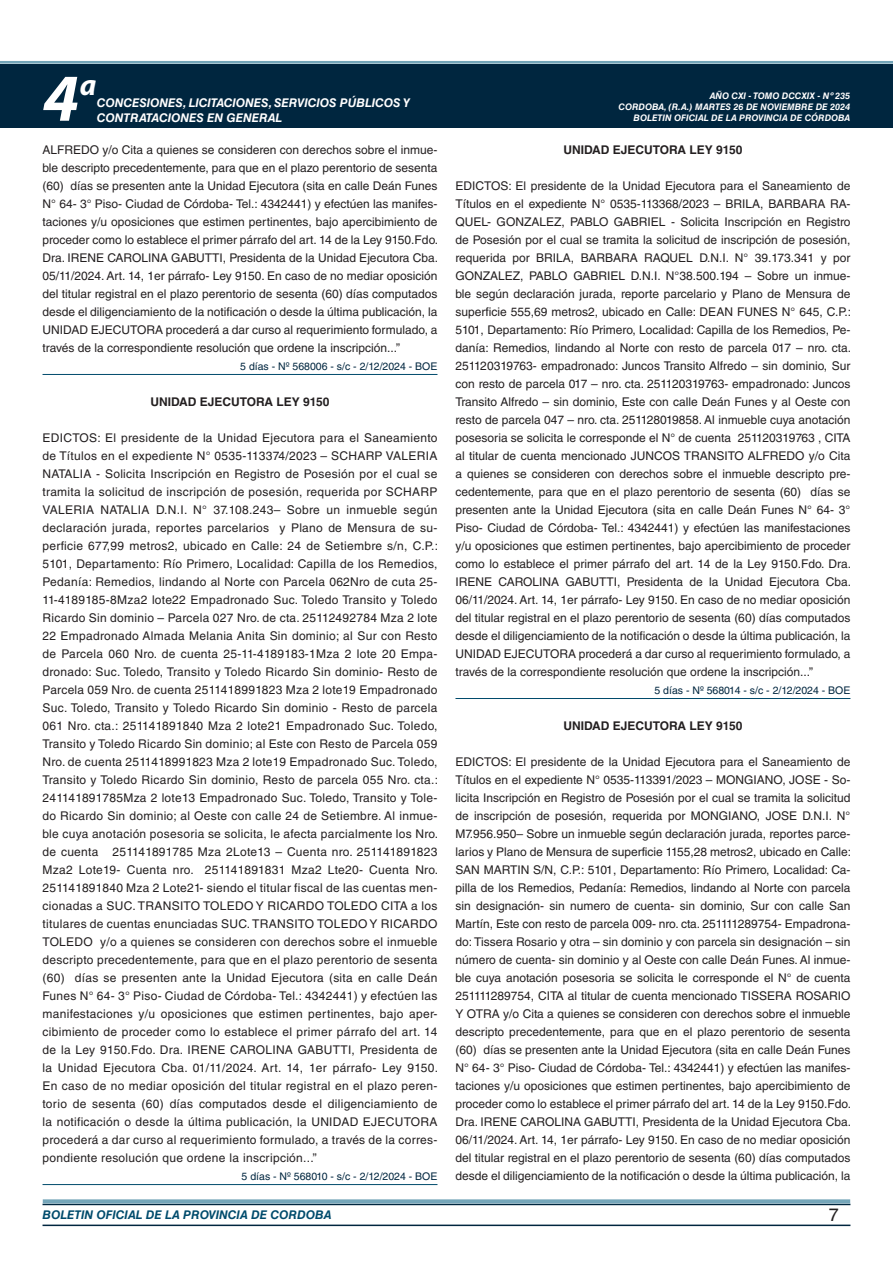
<style>
.page{position:relative;width:893px;height:1263px;background:#fff}
.page>*{position:absolute;margin:0;border:0;box-sizing:border-box;transform-origin:0 0}
.t1{font:italic 700 67.5px "Myriad Pro";color:#fff}
.t2{font:italic 700 30px "Myriad Pro";color:#fff}
.t3{font:18px "Helvetica LT Std";color:#231f20}
.TEXTO_BASE{font:12px/18px "Helvetica LT Std";color:#231f20;text-align:justify}
.t4{font:italic 700 12px/14.4px "Helvetica LT Std";color:#fff}
.RESUELVE{font:700 12px "Helvetica LT Std";color:#231f20}
.t5{font:italic 700 12px "Helvetica LT Std";color:#004b6c}
.FECHA_DE_VENCIMIENTO{font:10.5px "Helvetica LT Std";color:#00263f}
.t6{font:italic 700 9px/10.8px "Helvetica LT Std";color:#fff;text-align:right}
</style>
<div class="page">
<div style="left:0;top:61px;width:893px;height:6px;background:#fff;opacity:.75"></div>
<hr style="left:43px;top:1224px;width:807px;height:2px;background:#00263f">
<div style="left:42px;top:1198px;width:809px;height:8px;background:#fff;opacity:.75"></div>
<div style="left:0;top:64px;width:893px;height:64px;background:#00263f"></div>
<hr style="left:43px;top:374px;width:394px;height:1px;background:#004b6c">
<hr style="left:43px;top:1184px;width:394px;height:1px;background:#004b6c">
<hr style="left:455px;top:698px;width:395px;height:1px;background:#004b6c">
<h1 class="t1" style="left:43px;top:54px;width:38px">4</h1>
<h2 class="t2" style="left:80px;top:66px;width:18px">a</h2>
<p class="t4" style="left:97px;top:96px;width:315px">CONCESIONES, LICITACIONES, SERVICIOS PÚBLICOS Y<br>CONTRATACIONES EN GENERAL</p>
<p class="TEXTO_BASE" style="left:43px;top:141px;width:397px">ALFREDO y/o Cita a quienes se consideren con derechos sobre el inmue&shy;ble descripto precedentemente, para que en el plazo perentorio de sesenta (60) días se presenten ante la Unidad Ejecutora (sita en calle Deán Funes N° 64- 3° Piso- Ciudad de Córdoba- Tel.: 4342441) y efectúen las manifes&shy;taciones y/u oposiciones que estimen pertinentes, bajo apercibimiento de proceder como lo establece el primer párrafo del art. 14 de la Ley 9150.Fdo.<br>Dra. IRENE CAROLINA GABUTTI, Presidenta de la Unidad Ejecutora Cba.<br>05/11/2024. Art. 14, 1er párrafo- Ley 9150. En caso de no mediar oposición del titular registral en el plazo perentorio de sesenta (60) días computados desde el diligenciamiento de la notificación o desde la última publicación, la UNIDAD EJECUTORA procederá a dar curso al requerimiento formulado, a través de la correspondiente resolución que ordene la inscripción...”</p>
<p class="FECHA_DE_VENCIMIENTO" style="left:240px;top:360px;width:199px">5 días - Nº 568006 - s/c - 2/12/2024 - BOE</p>
<p class="RESUELVE" style="left:150px;top:394px;width:181px">UNIDAD EJECUTORA LEY 9150</p>
<p class="TEXTO_BASE" style="left:43px;top:429px;width:397px">EDICTOS: El presidente de la Unidad Ejecutora para el Saneamiento de Títulos en el expediente N° 0535-113374/2023 – SCHARP VALERIA NATALIA - Solicita Inscripción en Registro de Posesión por el cual se tramita la solicitud de inscripción de posesión, requerida por SCHARP VALERIA NATALIA D.N.I. N° 37.108.243– Sobre un inmueble según declaración jurada, reportes parcelarios y Plano de Mensura de su&shy;perficie 677,99 metros2, ubicado en Calle: 24 de Setiembre s/n, C.P.:<br>5101, Departamento: Río Primero, Localidad: Capilla de los Remedios, Pedanía: Remedios, lindando al Norte con Parcela 062Nro de cuta 25- 11-4189185-8Mza2 lote22 Empadronado Suc. Toledo Transito y Toledo Ricardo Sin dominio – Parcela 027 Nro. de cta. 25112492784 Mza 2 lote 22 Empadronado Almada Melania Anita Sin dominio; al Sur con Resto de Parcela 060 Nro. de cuenta 25-11-4189183-1Mza 2 lote 20 Empa&shy;dronado: Suc. Toledo, Transito y Toledo Ricardo Sin dominio- Resto de Parcela 059 Nro. de cuenta 2511418991823 Mza 2 lote19 Empadronado Suc. Toledo, Transito y Toledo Ricardo Sin dominio - Resto de parcela 061 Nro. cta.: 251141891840 Mza 2 lote21 Empadronado Suc. Toledo, Transito y Toledo Ricardo Sin dominio; al Este con Resto de Parcela 059<br>Nro. de cuenta 2511418991823 Mza 2 lote19 Empadronado Suc. Toledo, Transito y Toledo Ricardo Sin dominio, Resto de parcela 055 Nro. cta.:<br>241141891785Mza 2 lote13 Empadronado Suc. Toledo, Transito y Tole&shy;do Ricardo Sin dominio; al Oeste con calle 24 de Setiembre. Al inmue&shy;ble cuya anotación posesoria se solicita, le afecta parcialmente los Nro. de cuenta 251141891785 Mza 2Lote13 – Cuenta nro. 251141891823<br>Mza2 Lote19- Cuenta nro. 251141891831 Mza2 Lte20- Cuenta Nro.<br>251141891840 Mza 2 Lote21- siendo el titular fiscal de las cuentas men&shy;cionadas a SUC. TRANSITO TOLEDO Y RICARDO TOLEDO CITA a los titulares de cuentas enunciadas SUC. TRANSITO TOLEDO Y RICARDO TOLEDO y/o a quienes se consideren con derechos sobre el inmueble descripto precedentemente, para que en el plazo perentorio de sesenta (60) días se presenten ante la Unidad Ejecutora (sita en calle Deán Funes N° 64- 3° Piso- Ciudad de Córdoba- Tel.: 4342441) y efectúen las manifestaciones y/u oposiciones que estimen pertinentes, bajo aper&shy;cibimiento de proceder como lo establece el primer párrafo del art. 14 de la Ley 9150.Fdo. Dra. IRENE CAROLINA GABUTTI, Presidenta de la Unidad Ejecutora Cba. 01/11/2024. Art. 14, 1er párrafo- Ley 9150.<br>En caso de no mediar oposición del titular registral en el plazo peren&shy;torio de sesenta (60) días computados desde el diligenciamiento de la notificación o desde la última publicación, la UNIDAD EJECUTORA procederá a dar curso al requerimiento formulado, a través de la corres&shy;pondiente resolución que ordene la inscripción...”</p>
<p class="FECHA_DE_VENCIMIENTO" style="left:242px;top:1170px;width:197px">5 días - Nº 568010 - s/c - 2/12/2024 - BOE</p>
<p class="t6" style="left:619px;top:91px;width:233px">AÑO CXI - TOMO DCCXIX - Nº 235<br>CORDOBA, (R.A.) MARTES 26 DE NOVIEMBRE DE 2024</p>
<p class="t6" style="left:634px;top:112px;width:218px">BOLETIN OFICIAL DE LA PROVINCIA DE CÓRDOBA</p>
<p class="RESUELVE" style="left:563px;top:142px;width:181px">UNIDAD EJECUTORA LEY 9150</p>
<p class="TEXTO_BASE" style="left:455px;top:177px;width:397px">EDICTOS: El presidente de la Unidad Ejecutora para el Saneamiento de Títulos en el expediente N° 0535-113368/2023 – BRILA, BARBARA RA-QUEL- GONZALEZ, PABLO GABRIEL - Solicita Inscripción en Registro de Posesión por el cual se tramita la solicitud de inscripción de posesión, requerida por BRILA, BARBARA RAQUEL D.N.I. N° 39.173.341 y por GONZALEZ, PABLO GABRIEL D.N.I. N°38.500.194 – Sobre un inmue&shy;ble según declaración jurada, reporte parcelario y Plano de Mensura de superficie 555,69 metros2, ubicado en Calle: DEAN FUNES N° 645, C.P.:<br>5101, Departamento: Río Primero, Localidad: Capilla de los Remedios, Pe&shy;danía: Remedios, lindando al Norte con resto de parcela 017 – nro. cta.<br>251120319763- empadronado: Juncos Transito Alfredo – sin dominio, Sur con resto de parcela 017 – nro. cta. 251120319763- empadronado: Juncos Transito Alfredo – sin dominio, Este con calle Deán Funes y al Oeste con resto de parcela 047 – nro. cta. 251128019858. Al inmueble cuya anotación posesoria se solicita le corresponde el N° de cuenta 251120319763 , CITA al titular de cuenta mencionado JUNCOS TRANSITO ALFREDO y/o Cita a quienes se consideren con derechos sobre el inmueble descripto pre&shy;cedentemente, para que en el plazo perentorio de sesenta (60) días se presenten ante la Unidad Ejecutora (sita en calle Deán Funes N° 64- 3° Piso- Ciudad de Córdoba- Tel.: 4342441) y efectúen las manifestaciones y/u oposiciones que estimen pertinentes, bajo apercibimiento de proceder como lo establece el primer párrafo del art. 14 de la Ley 9150.Fdo. Dra.<br>IRENE CAROLINA GABUTTI, Presidenta de la Unidad Ejecutora Cba.<br>06/11/2024. Art. 14, 1er párrafo- Ley 9150. En caso de no mediar oposición del titular registral en el plazo perentorio de sesenta (60) días computados desde el diligenciamiento de la notificación o desde la última publicación, la UNIDAD EJECUTORA procederá a dar curso al requerimiento formulado, a través de la correspondiente resolución que ordene la inscripción...”</p>
<p class="FECHA_DE_VENCIMIENTO" style="left:654px;top:684px;width:197px">5 días - Nº 568014 - s/c - 2/12/2024 - BOE</p>
<p class="RESUELVE" style="left:563px;top:718px;width:181px">UNIDAD EJECUTORA LEY 9150</p>
<p class="TEXTO_BASE" style="left:455px;top:753px;width:397px">EDICTOS: El presidente de la Unidad Ejecutora para el Saneamiento de Títulos en el expediente N° 0535-113391/2023 – MONGIANO, JOSE - So&shy;licita Inscripción en Registro de Posesión por el cual se tramita la solicitud de inscripción de posesión, requerida por MONGIANO, JOSE D.N.I. N° M7.956.950– Sobre un inmueble según declaración jurada, reportes parce&shy;larios y Plano de Mensura de superficie 1155,28 metros2, ubicado en Calle:<br>SAN MARTIN S/N, C.P.: 5101, Departamento: Río Primero, Localidad: Ca&shy;pilla de los Remedios, Pedanía: Remedios, lindando al Norte con parcela sin designación- sin numero de cuenta- sin dominio, Sur con calle San Martín, Este con resto de parcela 009- nro. cta. 251111289754- Empadrona&shy;do: Tissera Rosario y otra – sin dominio y con parcela sin designación – sin número de cuenta- sin dominio y al Oeste con calle Deán Funes. Al inmue&shy;ble cuya anotación posesoria se solicita le corresponde el N° de cuenta 251111289754, CITA al titular de cuenta mencionado TISSERA ROSARIO Y OTRA y/o Cita a quienes se consideren con derechos sobre el inmueble descripto precedentemente, para que en el plazo perentorio de sesenta (60) días se presenten ante la Unidad Ejecutora (sita en calle Deán Funes N° 64- 3° Piso- Ciudad de Córdoba- Tel.: 4342441) y efectúen las manifes&shy;taciones y/u oposiciones que estimen pertinentes, bajo apercibimiento de proceder como lo establece el primer párrafo del art. 14 de la Ley 9150.Fdo.<br>Dra. IRENE CAROLINA GABUTTI, Presidenta de la Unidad Ejecutora Cba.<br>06/11/2024. Art. 14, 1er párrafo- Ley 9150. En caso de no mediar oposición del titular registral en el plazo perentorio de sesenta (60) días computados desde el diligenciamiento de la notificación o desde la última publicación, la</p>
<p class="t5" style="left:43px;top:1208px;width:290px">BOLETIN OFICIAL DE LA PROVINCIA DE CORDOBA</p>
<h3 class="t3" style="left:829px;top:1204px;width:12px">7</h3>
</div>
